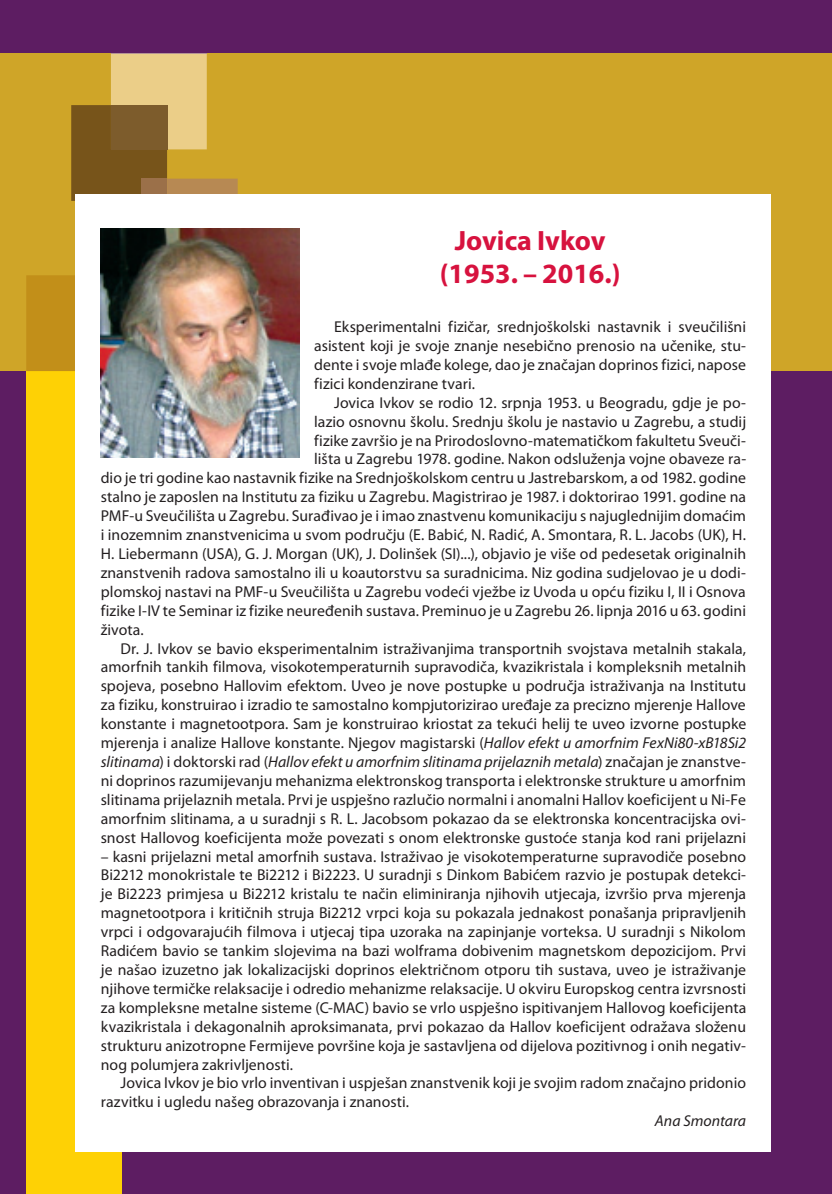
<style>
.page{position:relative;width:832px;height:1194px;background:#fff}
.page>*{position:absolute;margin:0;border:0;box-sizing:border-box;transform-origin:0 0}
.t1{font:700 28px/33.6px "Myriad Pro";color:#d7123e;text-align:center}
.t2{font:15.75px/18.9px "Myriad Pro";color:#231f20;text-align:justify}
.t3{font:italic 15.75px "Myriad Pro";color:#231f20}
.s1{font-style:italic}
.s2{font-style:normal}
</style>
<div class="page">
<div style="left:0;top:0;width:831px;height:1193px;background:#5d1d62"></div>
<div style="left:0;top:54px;width:831px;height:317px;background:#cfa528"></div>
<div style="left:26px;top:371px;width:96px;height:822px;background:#fed105"></div>
<svg style="left:26px;top:54px;width:212px;height:317px"></svg>
<div style="left:142px;top:179px;width:25px;height:22px;background:#9b7049"></div>
<div style="left:76px;top:194px;width:694px;height:957px;background:#fff"></div>
<img style="left:101px;top:229px;width:198px;height:228px">
<h1 class="t1" style="left:439px;top:226px;width:182px">Jovica Ivkov (1953. – 2016.)</h1>
<p class="t2" style="left:314px;top:318px;width:433px;text-indent:20px">Eksperimentalni fizičar, srednjoškolski nastavnik i sveučilišni asistent koji je svoje znanje nesebično prenosio na učenike, stu&shy;dente i svoje mlađe kolege, dao je značajan doprinos fizici, napose fizici kondenzirane tvari.</p>
<p class="t2" style="left:334px;top:394px;width:413px">Jovica Ivkov se rodio 12. srpnja 1953. u Beogradu, gdje je po-</p>
<p class="t2" style="left:314px;top:413px;width:433px">lazio osnovnu školu. Srednju školu je nastavio u Zagrebu, a studij</p>
<p class="t2" style="left:314px;top:432px;width:433px">fizike završio je na Prirodoslovno-matematičkom fakultetu Sveuči-</p>
<p class="t2" style="left:314px;top:451px;width:433px">lišta u Zagrebu 1978. godine. Nakon odsluženja vojne obaveze ra-</p>
<p class="t2" style="left:101px;top:470px;width:646px">dio je tri godine kao nastavnik fizike na Srednjoškolskom centru u Jastrebarskom, a od 1982. godine</p>
<p class="t2" style="left:101px;top:489px;width:646px">stalno je zaposlen na Institutu za fiziku u Zagrebu. Magistrirao je 1987. i doktorirao 1991. godine na</p>
<p class="t2" style="left:101px;top:507px;width:646px">PMF-u Sveučilišta u Zagrebu. Surađivao je i imao znastvenu komunikaciju s najuglednijim domaćim</p>
<p class="t2" style="left:101px;top:526px;width:646px">i inozemnim znanstvenicima u svom području (E. Babić, N. Radić, A. Smontara, R. L. Jacobs (UK), H.</p>
<p class="t2" style="left:101px;top:545px;width:646px">H. Liebermann (USA), G. J. Morgan (UK), J. Dolinšek (SI)...), objavio je više od pedesetak originalnih</p>
<p class="t2" style="left:101px;top:564px;width:646px">znanstvenih radova samostalno ili u koautorstvu sa suradnicima. Niz godina sudjelovao je u dodi-</p>
<p class="t2" style="left:101px;top:583px;width:646px">plomskoj nastavi na PMF-u Sveučilišta u Zagrebu vodeći vježbe iz Uvoda u opću fiziku I, II i Osnova</p>
<p class="t2" style="left:101px;top:602px;width:646px">fizike I-IV te Seminar iz fizike neuređenih sustava. Preminuo je u Zagrebu 26. lipnja 2016 u 63. godini</p>
<p class="t2" style="left:101px;top:621px;width:45px">života.</p>
<p class="t2" style="left:121px;top:640px;width:627px">Dr. J. Ivkov se bavio eksperimentalnim istraživanjima transportnih svojstava metalnih stakala,</p>
<p class="t2" style="left:101px;top:659px;width:646px">amorfnih tankih filmova, visokotemperaturnih supravodiča, kvazikristala i kompleksnih metalnih</p>
<p class="t2" style="left:101px;top:678px;width:646px">spojeva, posebno Hallovim efektom. Uveo je nove postupke u područja istraživanja na Institutu</p>
<p class="t2" style="left:101px;top:696px;width:646px">za fiziku, konstruirao i izradio te samostalno kompjutorizirao uređaje za precizno mjerenje Hallove</p>
<p class="t2" style="left:101px;top:715px;width:646px">konstante i magnetootpora. Sam je konstruirao kriostat za tekući helij te uveo izvorne postupke</p>
<p class="t2" style="left:101px;top:734px;width:646px">mjerenja i analize Hallove konstante. Njegov magistarski (<span class="s1">Hallov efekt u amorfnim FexNi80-xB18Si2</span></p>
<p class="t3" style="left:101px;top:755px;width:646px">slitinama<span class="s2">) i doktorski rad (</span>Hallov efekt u amorfnim slitinama prijelaznih metala<span class="s2">) značajan je znanstve-</span></p>
<p class="t2" style="left:101px;top:772px;width:646px">ni doprinos razumijevanju mehanizma elektronskog transporta i elektronske strukture u amorfnim</p>
<p class="t2" style="left:101px;top:791px;width:646px">slitinama prijelaznih metala. Prvi je uspješno razlučio normalni i anomalni Hallov koeficijent u Ni-Fe</p>
<p class="t2" style="left:101px;top:810px;width:646px">amorfnim slitinama, a u suradnji s R. L. Jacobsom pokazao da se elektronska koncentracijska ovi-</p>
<p class="t2" style="left:101px;top:829px;width:646px">snost Hallovog koeficijenta može povezati s onom elektronske gustoće stanja kod rani prijelazni</p>
<p class="t2" style="left:101px;top:848px;width:647px">– kasni prijelazni metal amorfnih sustava. Istraživao je visokotemperaturne supravodiče posebno Bi2212 monokristale te Bi2212 i Bi2223. U suradnji s Dinkom Babićem razvio je postupak detekci&shy;je Bi2223 primjesa u Bi2212 kristalu te način eliminiranja njihovih utjecaja, izvršio prva mjerenja magnetootpora i kritičnih struja Bi2212 vrpci koja su pokazala jednakost ponašanja pripravljenih vrpci i odgovarajućih filmova i utjecaj tipa uzoraka na zapinjanje vorteksa. U suradnji s Nikolom Radićem bavio se tankim slojevima na bazi wolframa dobivenim magnetskom depozicijom. Prvi je našao izuzetno jak lokalizacijski doprinos električnom otporu tih sustava, uveo je istraživanje njihove termičke relaksacije i odredio mehanizme relaksacije. U okviru Europskog centra izvrsnosti za kompleksne metalne sisteme (C-MAC) bavio se vrlo uspješno ispitivanjem Hallovog koeficijenta kvazikristala i dekagonalnih aproksimanata, prvi pokazao da Hallov koeficijent odražava složenu strukturu anizotropne Fermijeve površine koja je sastavljena od dijelova pozitivnog i onih negativ&shy;nog polumjera zakrivljenosti.</p>
<p class="t2" style="left:101px;top:1074px;width:646px;text-indent:20px">Jovica Ivkov je bio vrlo inventivan i uspješan znanstvenik koji je svojim radom značajno pridonio razvitku i ugledu našeg obrazovanja i znanosti.</p>
<p class="t3" style="left:654px;top:1114px;width:93px">Ana Smontara</p>
</div>
